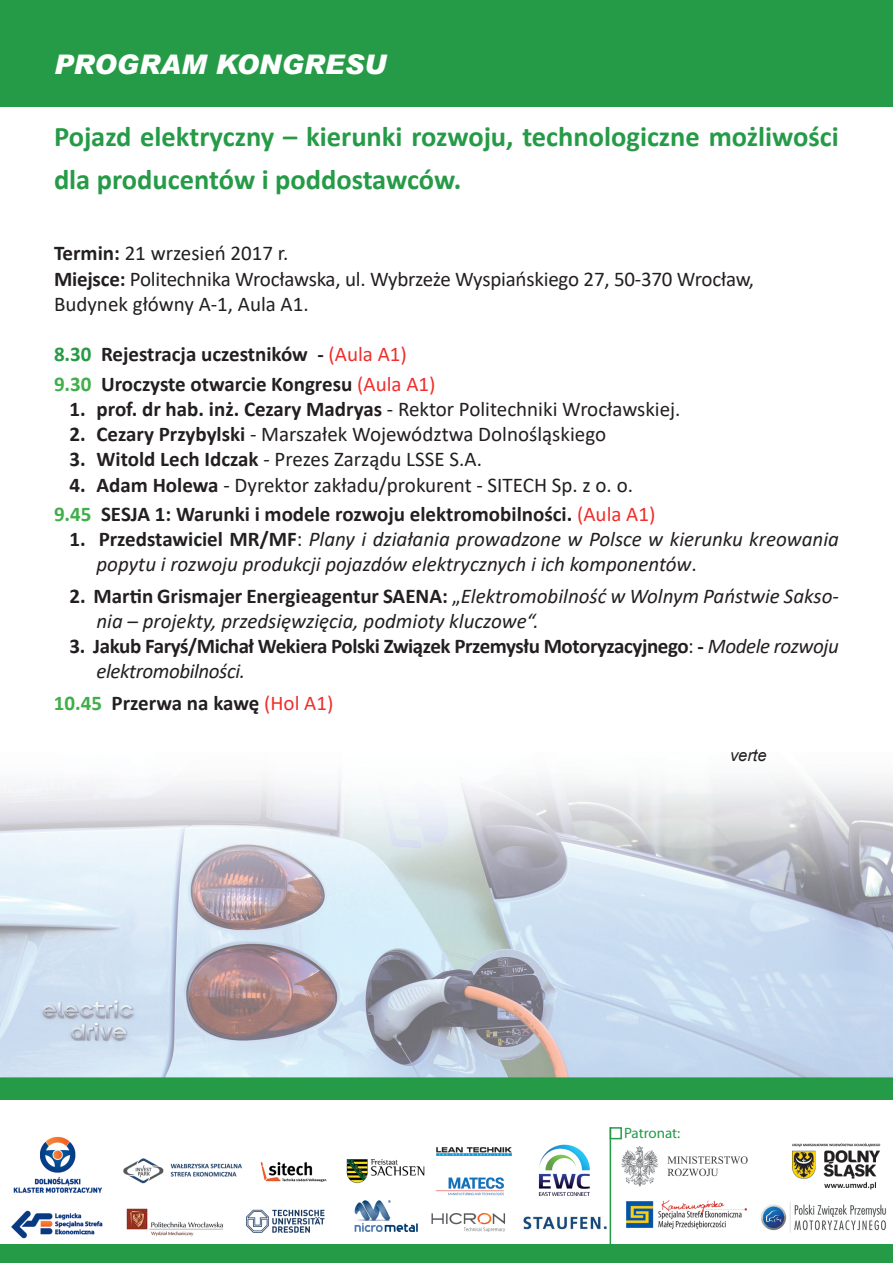
<style>
.page{position:relative;width:893px;height:1263px;background:#fff}
.page>*{position:absolute;margin:0;border:0;box-sizing:border-box;transform-origin:0 0}
.t1{font:700 28.5px/42.8px "Calibri";color:#269b47}
.t2{font:italic 900 27px "Arial";color:#fff}
.t3{font:700 21px/29.4px "Calibri";letter-spacing:-.01em;color:#231f20}
.t4{font:21px/25.2px "Calibri";color:#231f20}
.t5{font:italic 21px/25.2px "Calibri";color:#231f20}
.t6{font:italic 16.5px "Arial";color:#231f20}
.t7{font:15px "Myriad Pro";letter-spacing:-.005em;color:#269b47}
.s1{font-weight:700}
.s2{color:#269b47}
.s3{font-weight:400;color:#ee2f2c}
.s4{color:#40ae49}
.s5{font-weight:400}
.s6{font-weight:700;font-style:normal}
.s7{font-style:normal}
.s8{font-weight:400;font-style:italic}
</style>
<div class="page">
<div style="left:0;top:0;width:893px;height:106px;background:#269b47"></div>
<img style="left:0;top:779px;width:893px;height:321px">
<div style="left:0;top:1231px;width:893px;height:32px;background:#269b47"></div>
<img style="left:0;top:1127px;width:893px;height:116px">
<div style="left:610px;top:1127px;width:12px;height:12px;border:2px solid #269b47"></div>
<hr style="left:610px;top:1127px;width:1px;height:121px;background:#269b47">
<p class="t2" style="left:54px;top:47px;width:334px">PROGRAM KONGRESU</p>
<h1 class="t1" style="left:54px;top:115px;width:786px">Pojazd elektryczny – kierunki rozwoju, technologiczne możliwości dla producentów i poddostawców.</h1>
<p class="t4" style="left:54px;top:240px;width:701px"><span class="s1">Termin:</span> 21 wrzesień 2017 r.<br><span class="s1">Miejsce:</span> Politechnika Wrocławska, ul. Wybrzeże Wyspiańskiego 27, 50-370 Wrocław,<br>Budynek główny A-1, Aula A1.</p>
<p class="t3" style="left:54px;top:339px;width:383px"><span class="s2">8.30</span> Rejestracja uczestników - <span class="s3">(Aula A1)<br></span><span class="s4">9.30</span> Uroczyste otwarcie Kongresu <span class="s3">(Aula A1)</span></p>
<p class="t4" style="left:70px;top:396px;width:612px"><span class="s1">1. prof. dr hab. inż. Cezary Madryas</span> - Rektor Politechniki Wrocławskiej.</p>
<p class="t4" style="left:70px;top:421px;width:538px"><span class="s1">2. Cezary Przybylski</span> - Marszałek Województwa Dolnośląskiego</p>
<p class="t4" style="left:70px;top:446px;width:414px"><span class="s1">3. Witold Lech Idczak</span> - Prezes Zarządu LSSE S.A.</p>
<p class="t3" style="left:54px;top:470px;width:603px;text-align:center">4. Adam Holewa <span class="s5">- Dyrektor zakładu/prokurent - SITECH Sp. z o. o.<br></span><span class="s4">9.45</span> SESJA 1: Warunki i modele rozwoju elektromobilności. <span class="s3">(Aula A1)</span></p>
<p class="t5" style="left:97px;top:526px;width:744px;text-indent:-27px"><span class="s6">1. Przedstawiciel MR/MF</span><span class="s7">:</span> Plany i działania prowadzone w Polsce w kierunku kreowania popytu i rozwoju produkcji pojazdów elektrycznych i ich komponentów<span class="s7">.</span></p>
<p class="t5" style="left:97px;top:582px;width:744px;text-indent:-27px"><span class="s6">2. Martin Grismajer Energieagentur SAENA:</span> <span class="s7">„</span>Elektromobilność w Wolnym Państwie Sakso&shy;nia – projekty, przedsięwzięcia, podmioty kluczowe“.</p>
<p class="t3" style="left:96px;top:633px;width:744px;line-height:25.2px;text-indent:-27px">3. Jakub Faryś/Michał Wekiera Polski Związek Przemysłu Motoryzacyjnego<span class="s5">:</span> - <span class="s8">Modele rozwoju elektromobilności.</span></p>
<p class="t3" style="left:54px;top:688px;width:281px"><span class="s4">10.45</span> Przerwa na kawę <span class="s3">(Hol A1)</span></p>
<p class="t6" style="left:730px;top:745px;width:38px">verte</p>
<p class="t7" style="left:624px;top:1124px;width:58px">Patronat:</p>
</div>
